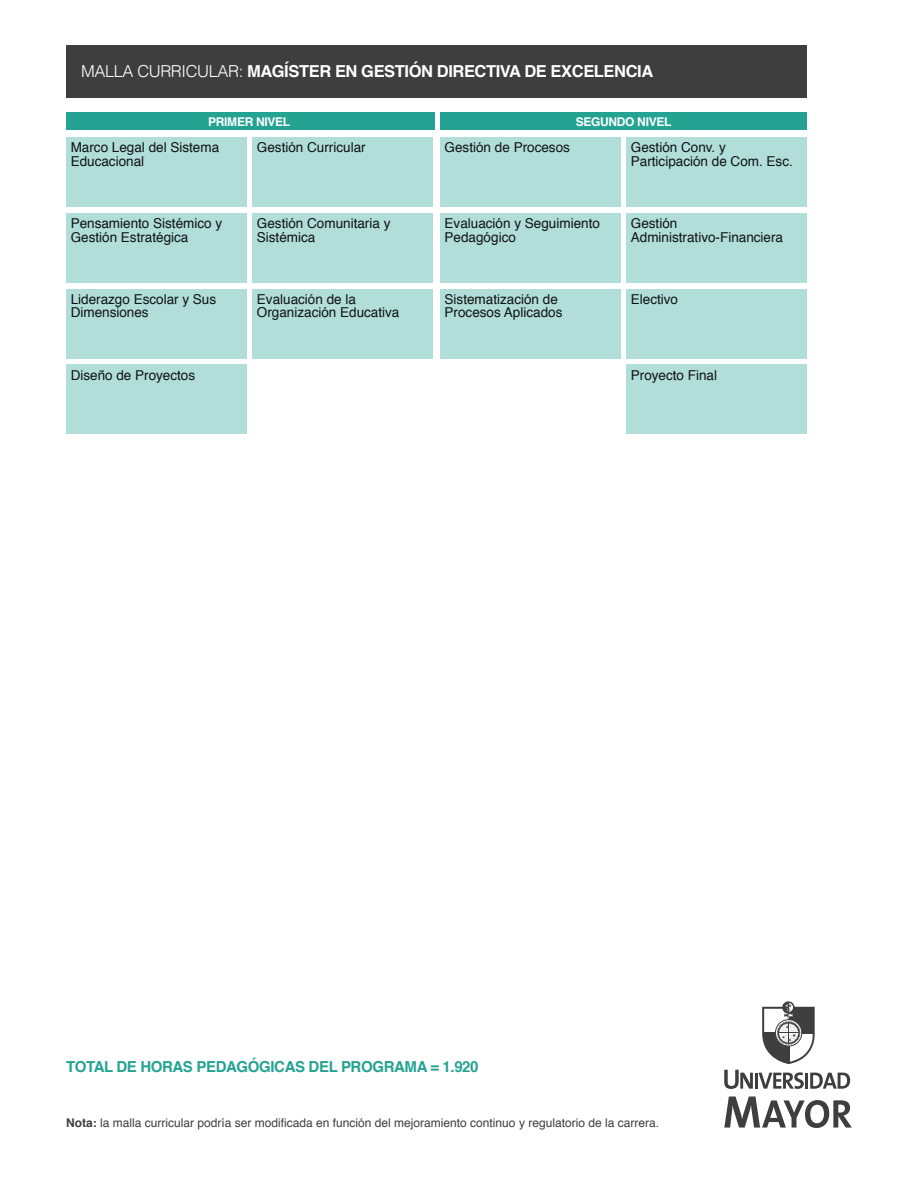
<style>
.page{position:relative;width:918px;height:1188px;background:#fff}
.page>*{position:absolute;margin:0;border:0;box-sizing:border-box;transform-origin:0 0}
.t1{font:700 16.5px "Helvetica";letter-spacing:-.025em;color:#fff}
.t2{font:700 15.15px "Helvetica";letter-spacing:-.025em;color:#24a393}
.t3{font:13.65px/13.5px "Helvetica";color:#0f1313}
.t4{font:12px "Helvetica";color:#3e3e3f}
.t5{font:700 12px "Helvetica";letter-spacing:-.025em;color:#fff}
.s1{font-weight:300}
.s2{font-weight:700}
</style>
<div class="page">
<div style="left:66px;top:45px;width:741px;height:52px;background:#3e3e3f"></div>
<div style="left:66px;top:213px;width:180px;height:70px;background:#b2ded9"></div>
<div style="left:66px;top:289px;width:180px;height:70px;background:#b2ded9"></div>
<div style="left:66px;top:365px;width:180px;height:69px;background:#b2ded9"></div>
<div style="left:252px;top:137px;width:181px;height:70px;background:#b2ded9"></div>
<div style="left:252px;top:213px;width:181px;height:70px;background:#b2ded9"></div>
<div style="left:252px;top:289px;width:181px;height:70px;background:#b2ded9"></div>
<div style="left:440px;top:137px;width:180px;height:70px;background:#b2ded9"></div>
<div style="left:440px;top:213px;width:180px;height:70px;background:#b2ded9"></div>
<div style="left:440px;top:289px;width:180px;height:70px;background:#b2ded9"></div>
<div style="left:626px;top:213px;width:181px;height:70px;background:#b2ded9"></div>
<div style="left:626px;top:289px;width:181px;height:70px;background:#b2ded9"></div>
<div style="left:626px;top:365px;width:181px;height:69px;background:#b2ded9"></div>
<div style="left:626px;top:137px;width:181px;height:70px;background:#b2ded9"></div>
<div style="left:66px;top:137px;width:180px;height:70px;background:#b2ded9"></div>
<div style="left:66px;top:112px;width:369px;height:18px;background:#24a393"></div>
<div style="left:440px;top:112px;width:367px;height:18px;background:#24a393"></div>
<svg style="left:724px;top:1070px;width:80px;height:19px"></svg>
<hr style="left:805px;top:1073px;width:3px;height:16px;background:#3e3e3f">
<svg style="left:810px;top:1073px;width:40px;height:16px"></svg>
<svg style="left:724px;top:1097px;width:128px;height:31px"></svg>
<svg style="left:762px;top:1001px;width:53px;height:63px"></svg>
<p class="t1" style="left:81px;top:58px;width:574px"><span class="s1">MALLA CURRICULAR:</span> MAGÍSTER EN GESTIÓN DIRECTIVA DE EXCELENCIA</p>
<p class="t5" style="left:208px;top:112px;width:84px">PRIMER NIVEL</p>
<p class="t5" style="left:576px;top:112px;width:97px">SEGUNDO NIVEL</p>
<p class="t3" style="left:71px;top:141px;width:150px">Marco Legal del Sistema<br>Educacional</p>
<p class="t3" style="left:257px;top:141px;width:110px">Gestión Curricular</p>
<p class="t3" style="left:445px;top:141px;width:127px">Gestión de Procesos</p>
<p class="t3" style="left:631px;top:141px;width:164px">Gestión Conv. y<br>Participación de Com. Esc.</p>
<p class="t3" style="left:71px;top:217px;width:153px">Pensamiento Sistémico y<br>Gestión Estratégica</p>
<p class="t3" style="left:257px;top:217px;width:135px">Gestión Comunitaria y<br>Sistémica</p>
<p class="t3" style="left:445px;top:217px;width:157px">Evaluación y Seguimiento<br>Pedagógico</p>
<p class="t3" style="left:631px;top:217px;width:154px">Gestión<br>Administrativo-Financiera</p>
<p class="t3" style="left:71px;top:293px;width:147px">Liderazgo Escolar y Sus<br>Dimensiones</p>
<p class="t3" style="left:257px;top:293px;width:144px">Evaluación de la<br>Organización Educativa</p>
<p class="t3" style="left:445px;top:293px;width:119px">Sistematización de<br>Procesos Aplicados</p>
<p class="t3" style="left:631px;top:293px;width:49px">Electivo</p>
<p class="t3" style="left:71px;top:368px;width:126px">Diseño de Proyectos</p>
<p class="t3" style="left:631px;top:368px;width:88px">Proyecto Final</p>
<p class="t2" style="left:66px;top:1054px;width:414px">TOTAL DE HORAS PEDAGÓGICAS DEL PROGRAMA = 1.920</p>
<p class="t4" style="left:66px;top:1114px;width:594px"><span class="s2">Nota:</span> la malla curricular podría ser modificada en función del mejoramiento continuo y regulatorio de la carrera.</p>
</div>
